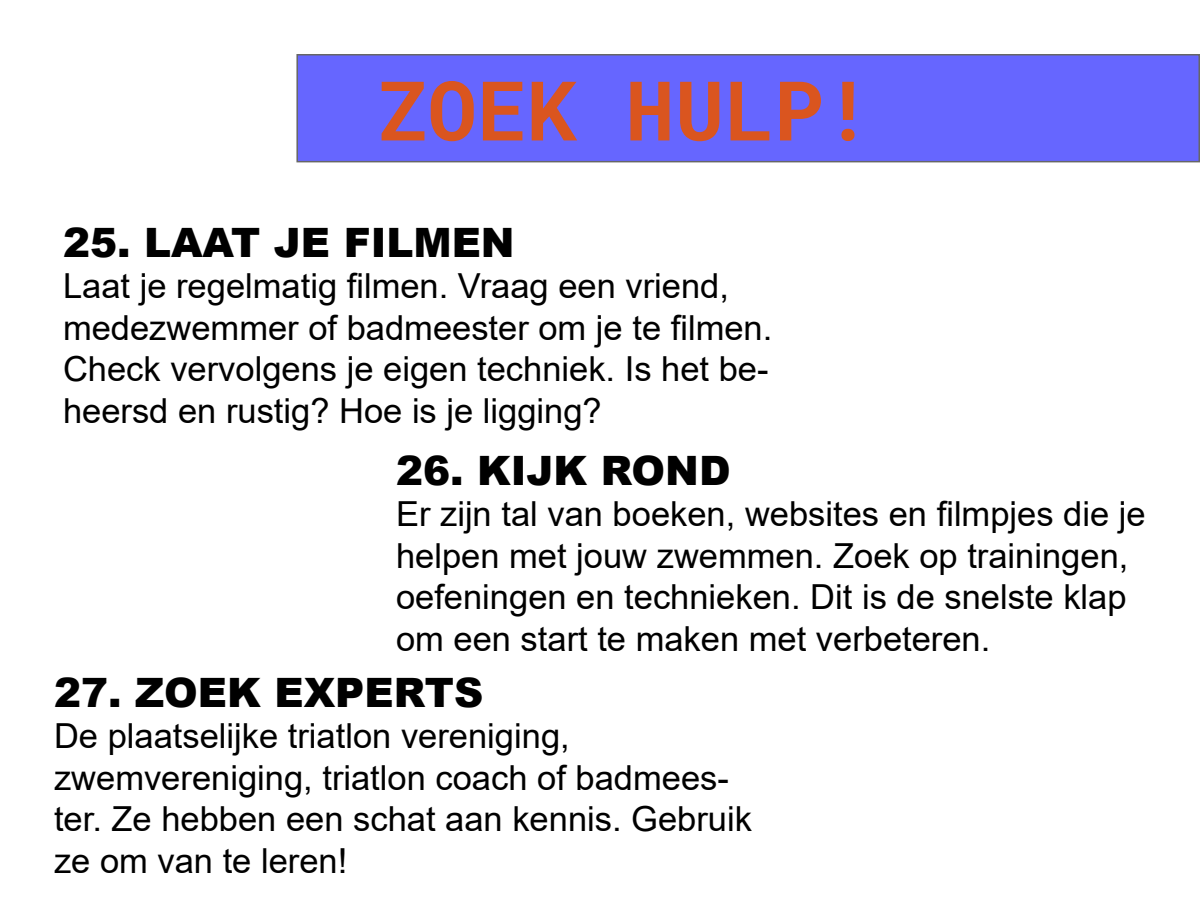
<style>
.page{position:relative;width:1200px;height:900px;background:#fff}
.page>*{position:absolute;margin:0;border:0;box-sizing:border-box;transform-origin:0 0}
.t1{font:700 82.5px "Roboto Mono";color:#da551f}
.t2{font:900 40.5px "Arial";color:#000}
.t3{font:34.5px/41.4px "Arial";color:#000}
</style>
<div class="page">
<div style="left:297px;top:55px;width:902px;height:107px;background:#66f"></div>
<p class="t1" style="left:378px;top:53px;width:496px">ZOEK HULP!</p>
<p class="t2" style="left:63px;top:213px;width:453px">25. LAAT JE FILMEN</p>
<p class="t3" style="left:63px;top:265px;width:711px">Laat je regelmatig filmen. Vraag een vriend, medezwemmer of badmeester om je te filmen.<br>Check vervolgens je eigen techniek. Is het be&shy;heersd en rustig? Hoe is je ligging?</p>
<p class="t2" style="left:396px;top:441px;width:336px">26. KIJK ROND</p>
<p class="t3" style="left:396px;top:493px;width:751px">Er zijn tal van boeken, websites en filmpjes die je helpen met jouw zwemmen. Zoek op trainingen, oefeningen en technieken. Dit is de snelste klap om een start te maken met verbeteren.</p>
<p class="t2" style="left:54px;top:663px;width:431px">27. ZOEK EXPERTS</p>
<p class="t3" style="left:54px;top:715px;width:517px">De plaatselijke triatlon vereniging,</p>
<p class="t3" style="left:54px;top:757px;width:700px">zwemvereniging, triatlon coach of badmees&shy;ter. Ze hebben een schat aan kennis. Gebruik ze om van te leren!</p>
</div>
